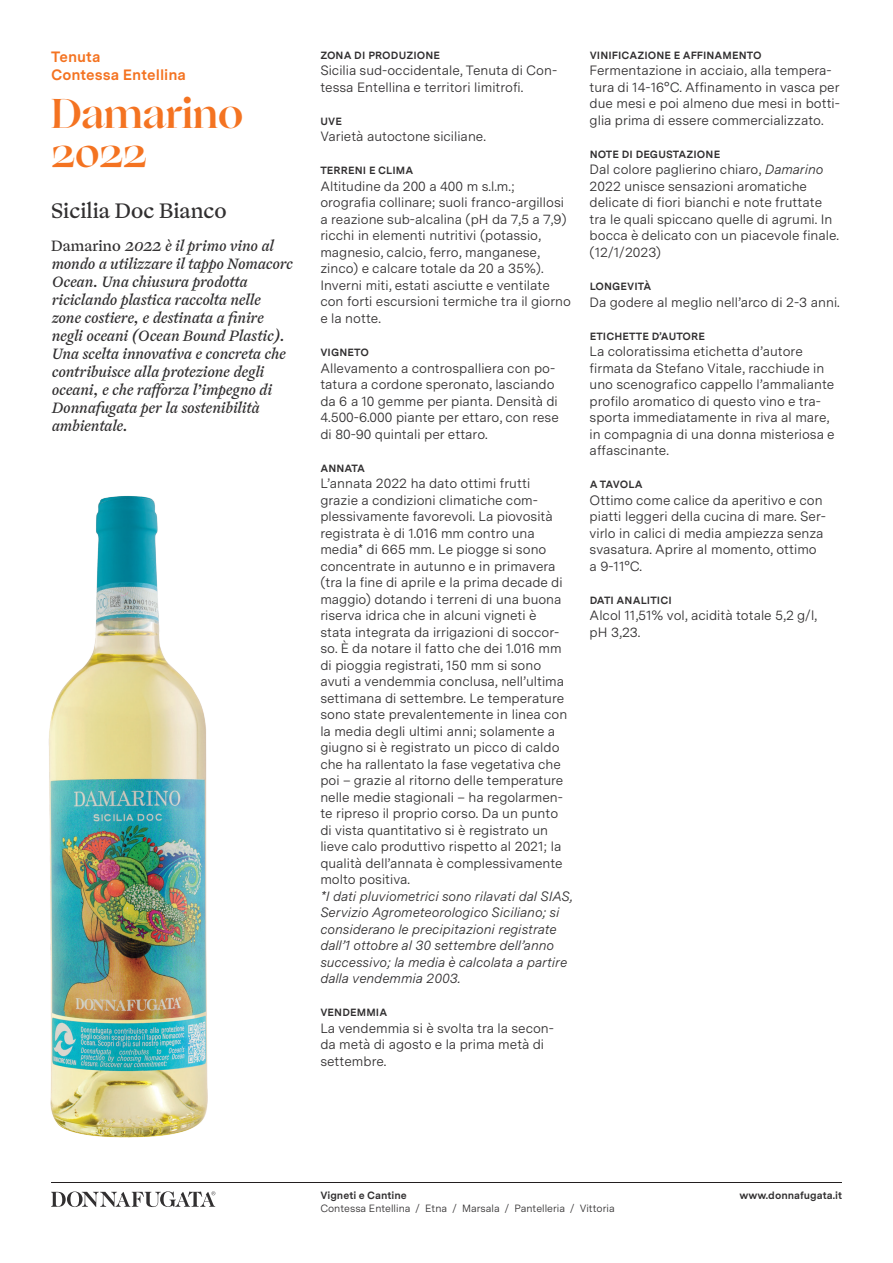
<style>
.page{position:relative;width:893px;height:1263px;background:#fff}
.page>*{position:absolute;margin:0;border:0;box-sizing:border-box;transform-origin:0 0}
.t1{font:700 42px/39px "Ogg";color:#f47321}
.t2{font:21px "Ogg Text";color:#312f30}
.t3{font:italic 15px/18px "Ogg Text";letter-spacing:-.005em;color:#312f30}
.t4{font:700 15px/18px "Messina Sans";color:#f47321}
.t5{font:13.5px/16.5px "Messina Sans";color:#312f30}
.t6{font:italic 13.5px/16.5px "Messina Sans";color:#312f30}
.t7{font:700 10.5px "Messina Sans";letter-spacing:.01em;color:#312f30}
.t8{font:10.5px "Messina Sans";color:#312f30}
.s1{font-style:normal}
.s2{font-style:italic}
</style>
<div class="page">
<hr style="left:51px;top:1182px;width:791px;height:1px;background:#231f20">
<svg style="left:51px;top:1191px;width:164px;height:16px"></svg>
<img style="left:48px;top:496px;width:160px;height:642px">
<p class="t4" style="left:51px;top:47px;width:137px">Tenuta<br>Contessa Entellina</p>
<h1 class="t1" style="left:51px;top:94px;width:194px">Damarino<br>2022</h1>
<h2 class="t2" style="left:51px;top:197px;width:177px">Sicilia Doc Bianco</h2>
<p class="t3" style="left:51px;top:237px;width:243px"><span class="s1">Damarino</span> 2022 è il primo vino al mondo a utilizzare il tappo Nomacorc<br>Ocean. Una chiusura prodotta riciclando plastica raccolta nelle zone costiere, e destinata a finire negli oceani (Ocean Bound Plastic).<br>Una scelta innovativa e concreta che contribuisce alla protezione degli oceani, e che rafforza l’impegno di<br>Donnafugata per la sostenibilità ambientale.</p>
<p class="t7" style="left:320px;top:47px;width:121px">ZONA DI PRODUZIONE</p>
<p class="t5" style="left:320px;top:62px;width:238px">Sicilia sud-occidentale, Tenuta di Con&shy;tessa Entellina e territori limitrofi.</p>
<p class="t7" style="left:320px;top:113px;width:23px">UVE</p>
<p class="t5" style="left:320px;top:128px;width:167px">Varietà autoctone siciliane.</p>
<p class="t7" style="left:320px;top:163px;width:94px">TERRENI E CLIMA</p>
<p class="t5" style="left:320px;top:178px;width:252px">Altitudine da 200 a 400 m s.l.m.; orografia collinare; suoli franco-argillosi a reazione sub-alcalina (pH da 7,5 a 7,9) ricchi in elementi nutritivi (potassio, magnesio, calcio, ferro, manganese, zinco) e calcare totale da 20 a 35%).<br>Inverni miti, estati asciutte e ventilate con forti escursioni termiche tra il giorno e la notte.</p>
<p class="t7" style="left:320px;top:344px;width:50px">VIGNETO</p>
<p class="t5" style="left:320px;top:359px;width:240px">Allevamento a controspalliera con po&shy;tatura a cordone speronato, lasciando da 6 a 10 gemme per pianta. Densità di 4.500-6.000 piante per ettaro, con rese di 80-90 quintali per ettaro.</p>
<p class="t7" style="left:320px;top:460px;width:46px">ANNATA</p>
<p class="t5" style="left:320px;top:475px;width:248px">L’annata 2022 ha dato ottimi frutti grazie a condizioni climatiche com&shy;plessivamente favorevoli. La piovosità registrata è di 1.016 mm contro una media* di 665 mm. Le piogge si sono concentrate in autunno e in primavera (tra la fine di aprile e la prima decade di maggio) dotando i terreni di una buona riserva idrica che in alcuni vigneti è stata integrata da irrigazioni di soccor&shy;so. È da notare il fatto che dei 1.016 mm di pioggia registrati, 150 mm si sono avuti a vendemmia conclusa, nell’ultima settimana di settembre. Le temperature sono state prevalentemente in linea con la media degli ultimi anni; solamente a giugno si è registrato un picco di caldo che ha rallentato la fase vegetativa che poi – grazie al ritorno delle temperature nelle medie stagionali – ha regolarmen&shy;te ripreso il proprio corso. Da un punto di vista quantitativo si è registrato un lieve calo produttivo rispetto al 2021; la qualità dell’annata è complessivamente molto positiva.</p>
<p class="t6" style="left:320px;top:887px;width:254px">*I dati pluviometrici sono rilavati dal SIAS, Servizio Agrometeorologico Siciliano; si considerano le precipitazioni registrate dall’1 ottobre al 30 settembre dell’anno successivo; la media è calcolata a partire dalla vendemmia 2003.</p>
<p class="t7" style="left:320px;top:1004px;width:68px">VENDEMMIA</p>
<p class="t5" style="left:320px;top:1019px;width:235px">La vendemmia si è svolta tra la secon&shy;da metà di agosto e la prima metà di settembre.</p>
<p class="t7" style="left:590px;top:47px;width:173px">VINIFICAZIONE E AFFINAMENTO</p>
<p class="t5" style="left:590px;top:62px;width:252px">Fermentazione in acciaio, alla tempera&shy;tura di 14-16°C. Affinamento in vasca per due mesi e poi almeno due mesi in botti&shy;glia prima di essere commercializzato.</p>
<p class="t7" style="left:590px;top:146px;width:132px">NOTE DI DEGUSTAZIONE</p>
<p class="t5" style="left:590px;top:161px;width:251px">Dal colore paglierino chiaro, <span class="s2">Damarino </span>2022 unisce sensazioni aromatiche delicate di fiori bianchi e note fruttate tra le quali spiccano quelle di agrumi. In bocca è delicato con un piacevole finale. (12/1/2023)</p>
<p class="t7" style="left:590px;top:278px;width:63px">LONGEVITÀ</p>
<p class="t5" style="left:590px;top:293px;width:252px">Da godere al meglio nell’arco di 2-3 anni.</p>
<p class="t7" style="left:590px;top:328px;width:117px">ETICHETTE D’AUTORE</p>
<p class="t5" style="left:590px;top:343px;width:247px">La coloratissima etichetta d’autore firmata da Stefano Vitale, racchiude in uno scenografico cappello l’ammaliante profilo aromatico di questo vino e tra&shy;sporta immediatamente in riva al mare, in compagnia di una donna misteriosa e affascinante.</p>
<p class="t7" style="left:590px;top:476px;width:54px">A TAVOLA</p>
<p class="t5" style="left:590px;top:491px;width:238px">Ottimo come calice da aperitivo e con piatti leggeri della cucina di mare. Ser&shy;virlo in calici di media ampiezza senza svasatura. Aprire al momento, ottimo a 9-11°C.</p>
<p class="t7" style="left:590px;top:592px;width:84px">DATI ANALITICI</p>
<p class="t5" style="left:590px;top:607px;width:229px">Alcol 11,51% vol, acidità totale 5,2 g/l, pH 3,23.</p>
<p class="t7" style="left:320px;top:1188px;width:88px">Vigneti e Cantine</p>
<p class="t7" style="left:739px;top:1188px;width:104px">www.donnafugata.it</p>
<p class="t8" style="left:320px;top:1200px;width:296px">Contessa Entellina / Etna / Marsala / Pantelleria / Vittoria</p>
</div>
